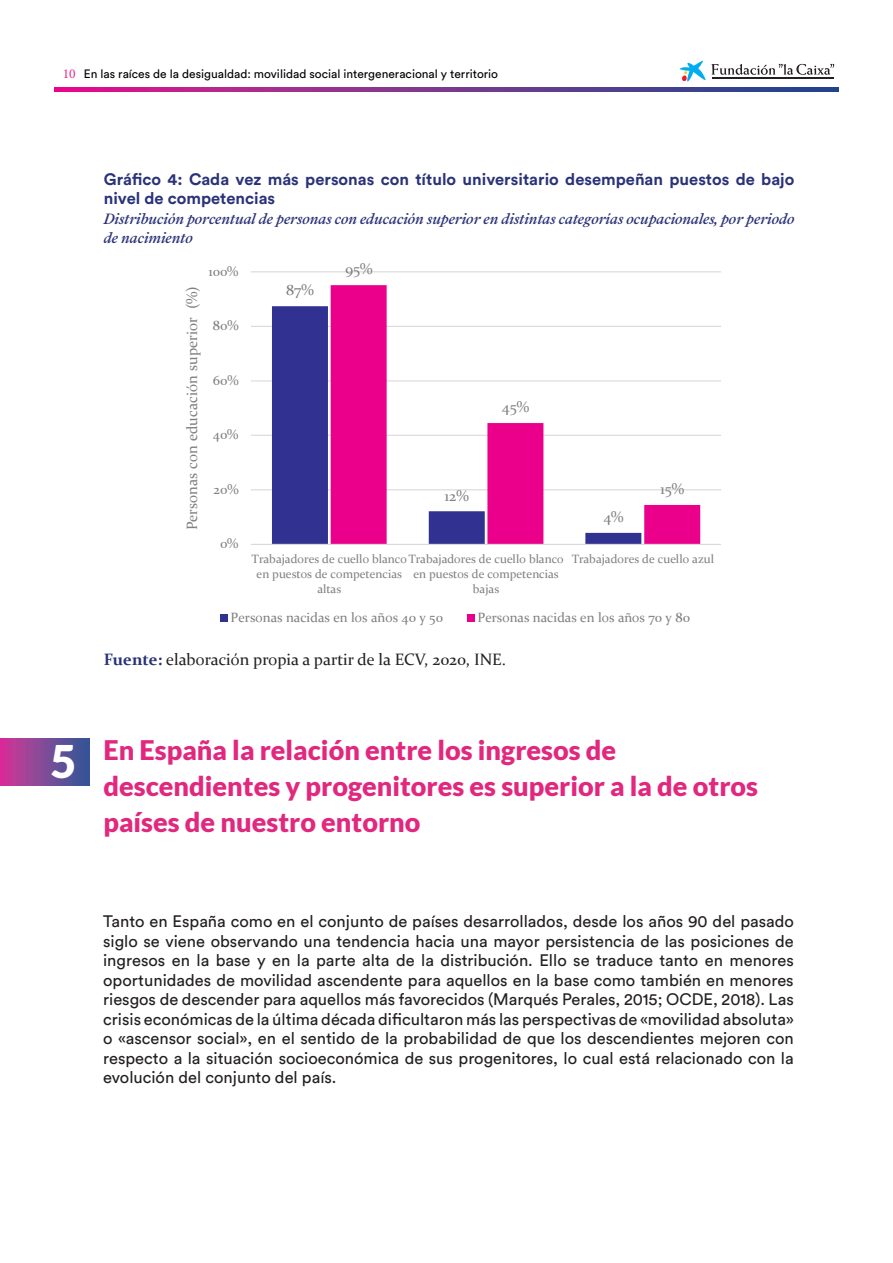
<style>
.page{position:relative;width:893px;height:1263px;background:#fff}
.page>*{position:absolute;margin:0;border:0;box-sizing:border-box;transform-origin:0 0}
.Blue_text{font:900 45px "Lato";color:#fff}
.Blue_text-2{font:900 27px "Lato";color:#e2277e}
.t1{font:16.5px/19.5px "Circular Std";color:#231f20;text-align:justify}
.t2{font:italic 500 16.5px/19.5px "Addington CF";color:#2a3278}
.t3{font:700 16.5px/19.5px "Circular Std";color:#2a3278}
.t4{font:16.5px "Constantia";color:#231f20}
.t5{font:15px "Constantia";color:#7f7f7f}
.t6{font:13.5px "Constantia";color:#7f7f7f}
.t7{font:12px/14.7px "Constantia";color:#7f7f7f;text-align:center}
.t8{font:12px "Circular Std";color:#000001}
.s1{font-family:"Minion Pro";font-size:13.5px;color:#e82a89}
.s2{font-weight:700;color:#283377}
</style>
<div class="page">
<svg style="left:54px;top:87px;width:785px;height:5px;background:#7c338c"></svg>
<svg style="left:680px;top:61px;width:154px;height:21px"></svg>
<div style="left:0;top:738px;width:89px;height:47px;background:linear-gradient(to right,#d63696,#2f5b97)"></div>
<hr style="left:251px;top:489px;width:470px;height:1px;background:#d9d9d9">
<hr style="left:251px;top:435px;width:470px;height:1px;background:#d9d9d9">
<hr style="left:251px;top:380px;width:470px;height:1px;background:#d9d9d9">
<hr style="left:251px;top:326px;width:470px;height:1px;background:#d9d9d9">
<hr style="left:251px;top:271px;width:470px;height:1px;background:#d9d9d9">
<div style="left:272px;top:306px;width:59px;height:238px;background:#313191"></div>
<svg style="left:331px;top:285px;width:369px;height:259px"></svg>
<hr style="left:251px;top:544px;width:470px;height:1px;background:#d9d9d9">
<div style="left:220px;top:615px;width:7px;height:7px;background:#313191"></div>
<div style="left:467px;top:615px;width:7px;height:7px;background:#eb008c"></div>
<p class="t8" style="left:63px;top:66px;width:437px"><span class="s1">10</span> En las raíces de la desigualdad: movilidad social intergeneracional y territorio</p>
<p class="t3" style="left:104px;top:169px;width:692px">Gráfico 4: Cada vez más personas con título universitario desempeñan puestos de bajo nivel de competencias</p>
<p class="t2" style="left:104px;top:210px;width:692px">Distribución porcentual de personas con educación superior en distintas categorías ocupacionales, por periodo de nacimiento</p>
<p class="t5" style="left:182px;top:530px;width:246px;rotate:-90deg">Personas con educación superior (%)</p>
<p class="t6" style="left:209px;top:262px;width:31px">100%</p>
<p class="t6" style="left:213px;top:316px;width:27px">80%</p>
<p class="t5" style="left:286px;top:280px;width:29px">87%</p>
<p class="t5" style="left:345px;top:259px;width:29px">95%</p>
<p class="t6" style="left:213px;top:371px;width:27px">60%</p>
<p class="t6" style="left:213px;top:425px;width:27px">40%</p>
<p class="t5" style="left:502px;top:397px;width:29px">45%</p>
<p class="t6" style="left:214px;top:480px;width:26px">20%</p>
<p class="t6" style="left:220px;top:534px;width:20px">0%</p>
<p class="t5" style="left:445px;top:485px;width:26px">12%</p>
<p class="t5" style="left:603px;top:507px;width:22px">4%</p>
<p class="t5" style="left:660px;top:479px;width:25px">15%</p>
<p class="t7" style="left:252px;top:551px;width:314px">Trabajadores de cuello blancoTrabajadores de cuello blanco</p>
<p class="t7" style="left:257px;top:566px;width:147px">en puestos de competencias</p>
<p class="t7" style="left:317px;top:581px;width:25px">altas</p>
<p class="t7" style="left:413px;top:566px;width:147px">en puestos de competencias bajas</p>
<p class="t7" style="left:572px;top:551px;width:144px">Trabajadores de cuello azul</p>
<p class="t6" style="left:231px;top:608px;width:214px">Personas nacidas en los años 40 y 50</p>
<p class="t6" style="left:477px;top:608px;width:214px">Personas nacidas en los años 70 y 80</p>
<p class="Blue_text" style="left:51px;top:735px;width:28px">5</p>
<p class="t4" style="left:104px;top:648px;width:404px"><span class="s2">Fuente:</span> elaboración propia a partir de la ECV, 2020, INE.</p>
<p class="Blue_text-2" style="left:103px;top:734px;width:514px">En España la relación entre los ingresos de</p>
<p class="Blue_text-2" style="left:103px;top:770px;width:656px">descendientes y progenitores es superior a la de otros</p>
<p class="Blue_text-2" style="left:103px;top:806px;width:319px">países de nuestro entorno</p>
<p class="t1" style="left:103px;top:911px;width:692px">Tanto en España como en el conjunto de países desarrollados, desde los años 90 del pasado siglo se viene observando una tendencia hacia una mayor persistencia de las posiciones de ingresos en la base y en la parte alta de la distribución. Ello se traduce tanto en menores oportunidades de movilidad ascendente para aquellos en la base como también en menores riesgos de descender para aquellos más favorecidos (Marqués Perales, 2015; OCDE, 2018). Las crisis económicas de la última década dificultaron más las perspectivas de «movilidad absoluta» o «ascensor social», en el sentido de la probabilidad de que los descendientes mejoren con respecto a la situación socioeconómica de sus progenitores, lo cual está relacionado con la evolución del conjunto del país.</p>
</div>
